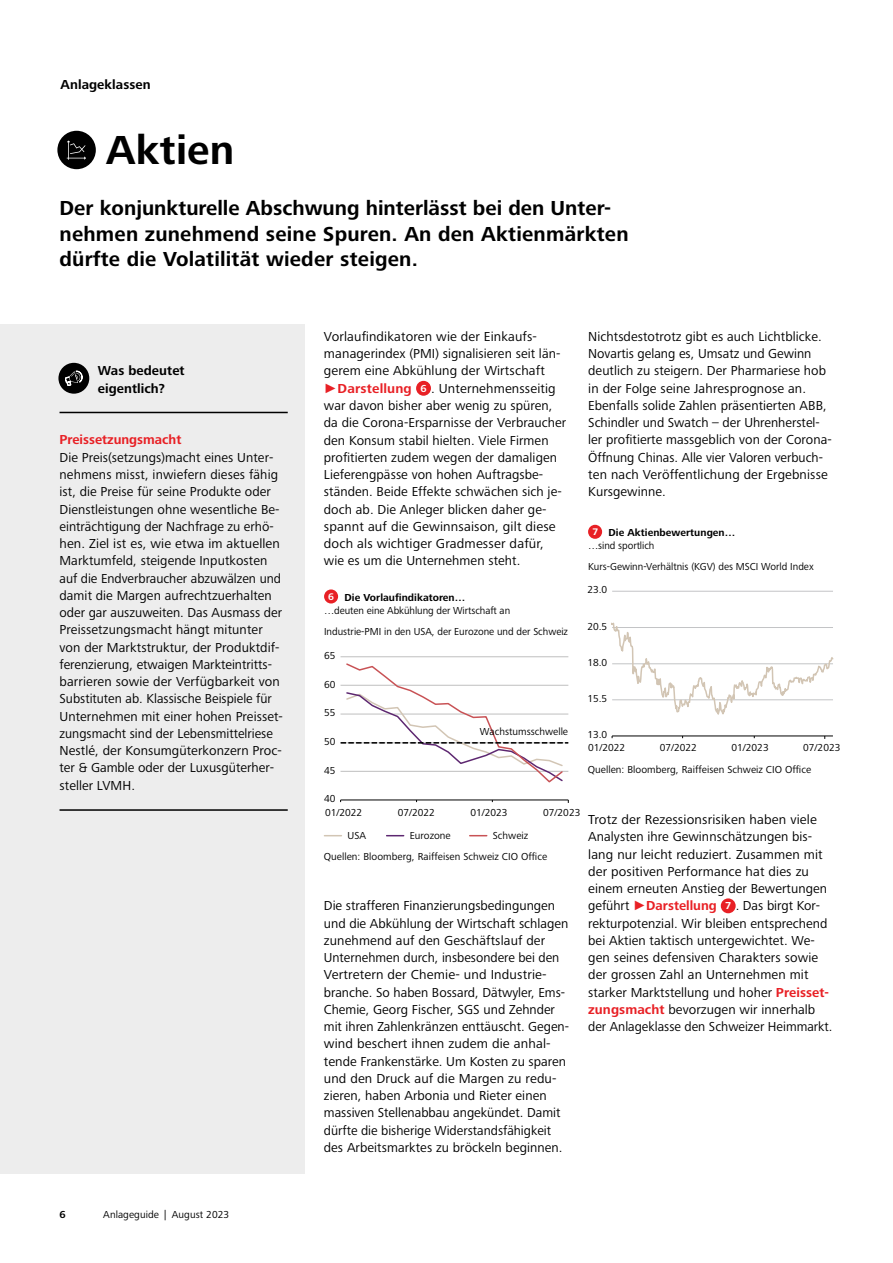
<style>
.page{position:relative;width:893px;height:1263px;background:#fff}
.page>*{position:absolute;margin:0;border:0;box-sizing:border-box;transform-origin:0 0}
.t1{font:700 42px "Frutiger Next LTW1 G";letter-spacing:.005em;color:#000}
.t2{font:700 21px/25.5px "Frutiger Next LTW1 G";letter-spacing:.01em;color:#000}
.t3{font:13.5px/17.2px "Frutiger Next LTW1 G";letter-spacing:.005em;color:#000}
.t4{font:700 13.5px/17.2px "Frutiger Next LTW1 G";letter-spacing:.005em;color:#000}
.t5{font:700 13.5px "Frutiger Next LTW1 G";color:#e82025}
.t6{font:10.5px/13.5px "Frutiger Next LTW1 G";color:#000}
.t7{font:10.5px "Frutiger Next LTW1 G";color:#020202}
.t8{font:700 10.5px/13.5px "Frutiger Next LTW1 G";letter-spacing:.005em;color:#000}
.s1{font-family:"Arial";color:#e82025}
.s2{font-weight:700;color:#e82025}
.s3{font-weight:700;font-size:10.5px;color:#fff}
.s4{font-weight:700;font-size:9.9px;color:#fff}
.s5{font-weight:700}
.s6{font-size:9.9px;color:#fff}
.s7{font-weight:400}
</style>
<div class="page">
<div style="left:416px;top:381px;width:15px;height:15px;background:#e82025;border-radius:50%"></div>
<div style="left:721px;top:898px;width:15px;height:15px;background:#e82025;border-radius:50%"></div>
<div style="left:57px;top:131px;width:39px;height:38px;background:#000;border-radius:50%"></div>
<svg style="left:67px;top:141px;width:19px;height:19px"></svg>
<div style="left:0;top:324px;width:305px;height:850px;background:#ededed"></div>
<div style="left:58px;top:363px;width:31px;height:31px;background:#000;border-radius:50%"></div>
<svg style="left:65px;top:371px;width:17px;height:15px"></svg>
<hr style="left:60px;top:412px;width:228px;height:1px;background:#000">
<hr style="left:60px;top:809px;width:228px;height:2px;background:#000">
<div style="left:324px;top:589px;width:14px;height:14px;background:#e82025;border-radius:50%"></div>
<svg style="left:324px;top:835px;width:17px;height:1px"></svg>
<svg style="left:387px;top:835px;width:17px;height:1px"></svg>
<svg style="left:470px;top:835px;width:17px;height:1px"></svg>
<hr style="left:341px;top:656px;width:227px;height:1px;background:#bfbfbf">
<hr style="left:341px;top:800px;width:227px;height:1px;background:#020202">
<svg style="left:341px;top:663px;width:227px;height:120px"></svg>
<div style="left:588px;top:525px;width:14px;height:14px;background:#e82025;border-radius:50%"></div>
<hr style="left:612px;top:591px;width:221px;height:1px;background:#c3c4c6">
<hr style="left:612px;top:736px;width:221px;height:1px;background:#020202">
<svg style="left:612px;top:622px;width:221px;height:93px"></svg>
<p class="t4" style="left:61px;top:77px;width:92px">Anlageklassen</p>
<h1 class="t1" style="left:106px;top:126px;width:130px">Aktien</h1>
<h2 class="t2" style="left:60px;top:196px;width:571px">Der konjunkturelle Abschwung hinterlässt bei den Unter&shy;nehmen zunehmend seine Spuren. An den Aktienmärkten dürfte die Volatilität wieder steigen.</h2>
<p class="t4" style="left:98px;top:363px;width:88px">Was bedeutet eigentlich?</p>
<p class="t5" style="left:60px;top:432px;width:123px">Preissetzungsmacht</p>
<p class="t3" style="left:60px;top:449px;width:225px">Die Preis(setzungs)macht eines Unter&shy;nehmens misst, inwiefern dieses fähig ist, die Preise für seine Produkte oder Dienstleistungen ohne wesentliche Be&shy;einträchtigung der Nachfrage zu erhö&shy;hen. Ziel ist es, wie etwa im aktuellen Marktumfeld, steigende Inputkosten auf die Endverbraucher abzuwälzen und damit die Margen aufrechtzuerhalten oder gar auszuweiten. Das Ausmass der Preissetzungsmacht hängt mitunter von der Marktstruktur, der Produktdif&shy;ferenzierung, etwaigen Markteintritts&shy;barrieren sowie der Verfügbarkeit von Substituten ab. Klassische Beispiele für Unternehmen mit einer hohen Preisset&shy;zungsmacht sind der Lebensmittelriese Nestlé, der Konsumgüterkonzern Proc&shy;ter &amp; Gamble oder der Luxusgüterher&shy;steller LVMH.</p>
<p class="t8" style="left:60px;top:1208px;width:8px">6</p>
<p class="t6" style="left:103px;top:1208px;width:127px">Anlageguide | August 2023</p>
<p class="t3" style="left:324px;top:328px;width:244px">Vorlaufindikatoren wie der Einkaufs&shy;managerindex (PMI) signalisieren seit län&shy;gerem eine Abkühlung der Wirtschaft <span class="s1">►</span><span class="s2">Darstellung</span> <span class="s3">6</span> . Unternehmensseitig war davon bisher aber wenig zu spüren, da die Corona-Ersparnisse der Verbraucher den Konsum stabil hielten. Viele Firmen profitierten zudem wegen der damaligen Lieferengpässe von hohen Auftragsbe&shy;ständen. Beide Effekte schwächen sich je&shy;doch ab. Die Anleger blicken daher ge&shy;spannt auf die Gewinnsaison, gilt diese doch als wichtiger Gradmesser dafür, wie es um die Unternehmen steht.</p>
<p class="t6" style="left:324px;top:591px;width:188px;text-indent:4px"><span class="s4">6</span> <span class="s5">Die Vorlaufindikatoren…<br></span>…deuten eine Abkühlung der Wirtschaft an</p>
<p class="t6" style="left:324px;top:625px;width:245px">Industrie-PMI in den USA, der Eurozone und der Schweiz</p>
<p class="t6" style="left:324px;top:649px;width:13px">65</p>
<p class="t6" style="left:324px;top:678px;width:13px">60</p>
<p class="t6" style="left:324px;top:706px;width:13px">55</p>
<p class="t6" style="left:324px;top:735px;width:13px">50</p>
<p class="t6" style="left:324px;top:764px;width:13px">45</p>
<p class="t6" style="left:324px;top:792px;width:13px">40</p>
<p class="t6" style="left:480px;top:725px;width:90px">Wachstumsschwelle</p>
<p class="t6" style="left:325px;top:806px;width:39px">01/2022</p>
<p class="t6" style="left:398px;top:806px;width:39px">07/2022</p>
<p class="t6" style="left:470px;top:806px;width:39px">01/2023</p>
<p class="t6" style="left:543px;top:806px;width:39px">07/2023</p>
<p class="t6" style="left:348px;top:829px;width:20px">USA</p>
<p class="t6" style="left:410px;top:829px;width:43px">Eurozone</p>
<p class="t6" style="left:493px;top:829px;width:37px">Schweiz</p>
<p class="t6" style="left:324px;top:850px;width:225px">Quellen: Bloomberg, Raiffeisen Schweiz CIO Office</p>
<p class="t3" style="left:324px;top:897px;width:246px">Die strafferen Finanzierungsbedingungen und die Abkühlung der Wirtschaft schlagen zunehmend auf den Geschäftslauf der Unternehmen durch, insbesondere bei den Vertretern der Chemie- und Industrie&shy;branche. So haben Bossard, Dätwyler, Ems-Chemie, Georg Fischer, SGS und Zehnder mit ihren Zahlenkränzen enttäuscht. Gegen&shy;wind beschert ihnen zudem die anhal&shy;tende Frankenstärke. Um Kosten zu sparen und den Druck auf die Margen zu redu&shy;zieren, haben Arbonia und Rieter einen massiven Stellenabbau angekündet. Damit dürfte die bisherige Widerstandsfähigkeit des Arbeitsmarktes zu bröckeln beginnen.</p>
<p class="t3" style="left:588px;top:328px;width:245px">Nichtsdestotrotz gibt es auch Lichtblicke.<br>Novartis gelang es, Umsatz und Gewinn deutlich zu steigern. Der Pharmariese hob in der Folge seine Jahresprognose an.<br>Ebenfalls solide Zahlen präsentierten ABB, Schindler und Swatch – der Uhrenherstel&shy;ler profitierte massgeblich von der Corona-Öffnung Chinas. Alle vier Valoren verbuch&shy;ten nach Veröffentlichung der Ergebnisse Kursgewinne.</p>
<p class="t8" style="left:588px;top:526px;width:149px;text-indent:4px"><span class="s6">7</span> Die Aktienbewertungen… <span class="s7">…sind sportlich</span></p>
<p class="t6" style="left:588px;top:560px;width:227px">Kurs-Gewinn-Verhältnis (KGV) des MSCI World Index</p>
<p class="t7" style="left:587px;top:584px;width:21px">23.0</p>
<p class="t7" style="left:587px;top:620px;width:21px">20.5</p>
<p class="t7" style="left:587px;top:656px;width:21px">18.0</p>
<p class="t7" style="left:587px;top:692px;width:21px">15.5</p>
<p class="t7" style="left:587px;top:729px;width:21px">13.0</p>
<p class="t7" style="left:588px;top:742px;width:39px">01/2022</p>
<p class="t7" style="left:660px;top:742px;width:39px">07/2022</p>
<p class="t7" style="left:731px;top:742px;width:39px">01/2023</p>
<p class="t7" style="left:803px;top:742px;width:39px">07/2023</p>
<p class="t6" style="left:588px;top:763px;width:225px">Quellen: Bloomberg, Raiffeisen Schweiz CIO Office</p>
<p class="t3" style="left:588px;top:811px;width:246px">Trotz der Rezessionsrisiken haben viele Analysten ihre Gewinnschätzungen bis&shy;lang nur leicht reduziert. Zusammen mit der positiven Performance hat dies zu einem erneuten Anstieg der Bewertungen geführt <span class="s1">►</span><span class="s2">Darstellung</span> <span class="s3">7</span> . Das birgt Kor&shy;rekturpotenzial. Wir bleiben entsprechend bei Aktien taktisch untergewichtet. We&shy;gen seines defensiven Charakters sowie der grossen Zahl an Unternehmen mit starker Marktstellung und hoher <span class="s2">Preisset&shy;zungsmacht</span> bevorzugen wir innerhalb der Anlageklasse den Schweizer Heimmarkt.</p>
</div>
